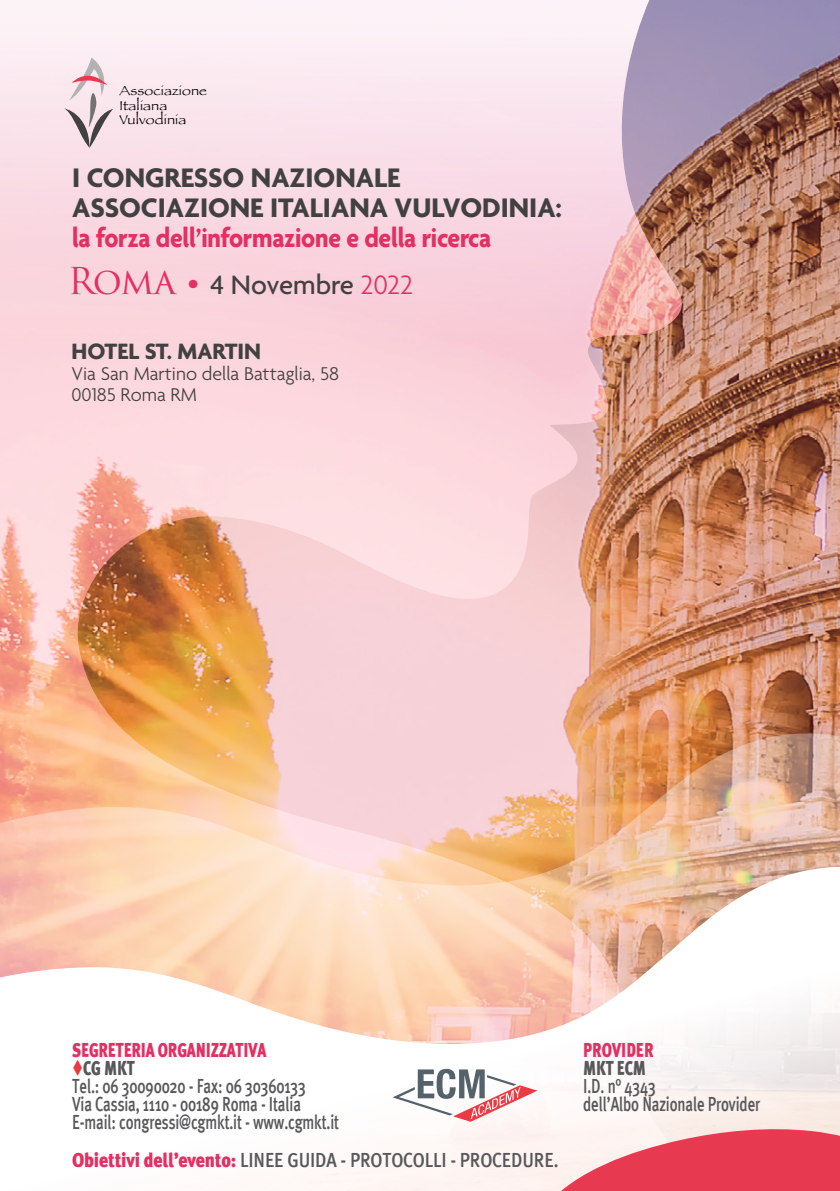
<style>
.page{position:relative;width:840px;height:1191px;background:#fff}
.page>*{position:absolute;margin:0;border:0;box-sizing:border-box;transform-origin:0 0}
.t1{font:700 29px "Agenda";color:#414141}
.t2{font:500 28.8px "Agenda";color:#414141}
.t3{font:700 28.6px "Agenda";letter-spacing:-.01em;color:#e42f62;scale:.9 1}
.t4{font:700 24px "Agenda";color:#414141}
.t5{font:500 20px "Meta Plus";letter-spacing:-.01em;color:#57585a;scale:.75 1}
.t6{font:500 20px "Meta Plus";letter-spacing:-.01em;color:#57585a;scale:.9 1}
.t7{font:300 20px "Agenda";color:#414141}
.t8{font:900 20px "Meta Plus";letter-spacing:-.01em;color:#e42f62;scale:.75 1}
.t9{font:900 20px "Meta Plus";letter-spacing:-.01em;color:#57585a;scale:.75 1}
.t10{font:13.6px/14.6px "Papyrus";letter-spacing:.01em;color:#000;scale:1.08 1}
.s1{font-family:"Trajan Pro 3";font-weight:400;font-size:36px;color:#e42f62}
.s2{color:#e42f62}
.s3{font-weight:300;color:#e42f62}
.s4{color:#ec3a43}
.s5{font-weight:900;color:#e42f62}
</style>
<div class="page">
<img style="left:795px;top:0;width:44px;height:730px">
<img style="left:0;top:0;width:795px;height:863px">
<svg style="left:0;top:863px;width:839px;height:328px"></svg>
<svg style="left:347px;top:1100px;width:492px;height:91px;fill:#fdf2ef"></svg>
<svg style="left:392px;top:1068px;width:145px;height:53px"></svg>
<svg style="left:64px;top:58px;width:49px;height:90px;background:#decad0"></svg>
<p class="t10" style="left:119px;top:83px;width:83px">Associazione<br>Italiana<br>Vulvodinia</p>
<p class="t1" style="left:72px;top:162px;width:330px">I CONGRESSO NAZIONALE</p>
<p class="t1" style="left:72px;top:192px;width:491px">ASSOCIAZIONE ITALIANA VULVODINIA:</p>
<p class="t3" style="left:72px;top:222px;width:467px">la forza dell’informazione e della ricerca</p>
<p class="t2" style="left:68px;top:269px;width:346px"><span class="s1">Roma</span> <span class="s2">•</span> 4 Novembre <span class="s3">2022</span></p>
<p class="t4" style="left:71px;top:338px;width:191px">HOTEL ST. MARTIN</p>
<p class="t7" style="left:71px;top:363px;width:269px">Via San Martino della Battaglia, 58</p>
<p class="t7" style="left:71px;top:384px;width:127px">00185 Roma RM</p>
<p class="t8" style="left:72px;top:1038px;width:260px">SEGRETERIA ORGANIZZATIVA</p>
<p class="t9" style="left:72px;top:1056px;width:85px"><span class="s4">▼</span>CG MKT</p>
<p class="t5" style="left:72px;top:1074px;width:313px">Tel.: 06 30090020 - Fax: 06 30360133</p>
<p class="t5" style="left:72px;top:1092px;width:306px">Via Cassia, 1110 - 00189 Roma - Italia</p>
<p class="t5" style="left:72px;top:1110px;width:357px">E-mail: congressi@cgmkt.it - www.cgmkt.it</p>
<p class="t6" style="left:72px;top:1148px;width:541px"><span class="s5">Obiettivi dell’evento:</span> LINEE GUIDA - PROTOCOLLI - PROCEDURE.</p>
<p class="t8" style="left:583px;top:1038px;width:95px">PROVIDER</p>
<p class="t9" style="left:583px;top:1056px;width:85px">MKT ECM</p>
<p class="t5" style="left:583px;top:1074px;width:99px">I.D. n° 4343</p>
<p class="t5" style="left:583px;top:1092px;width:238px">dell’Albo Nazionale Provider</p>
</div>
